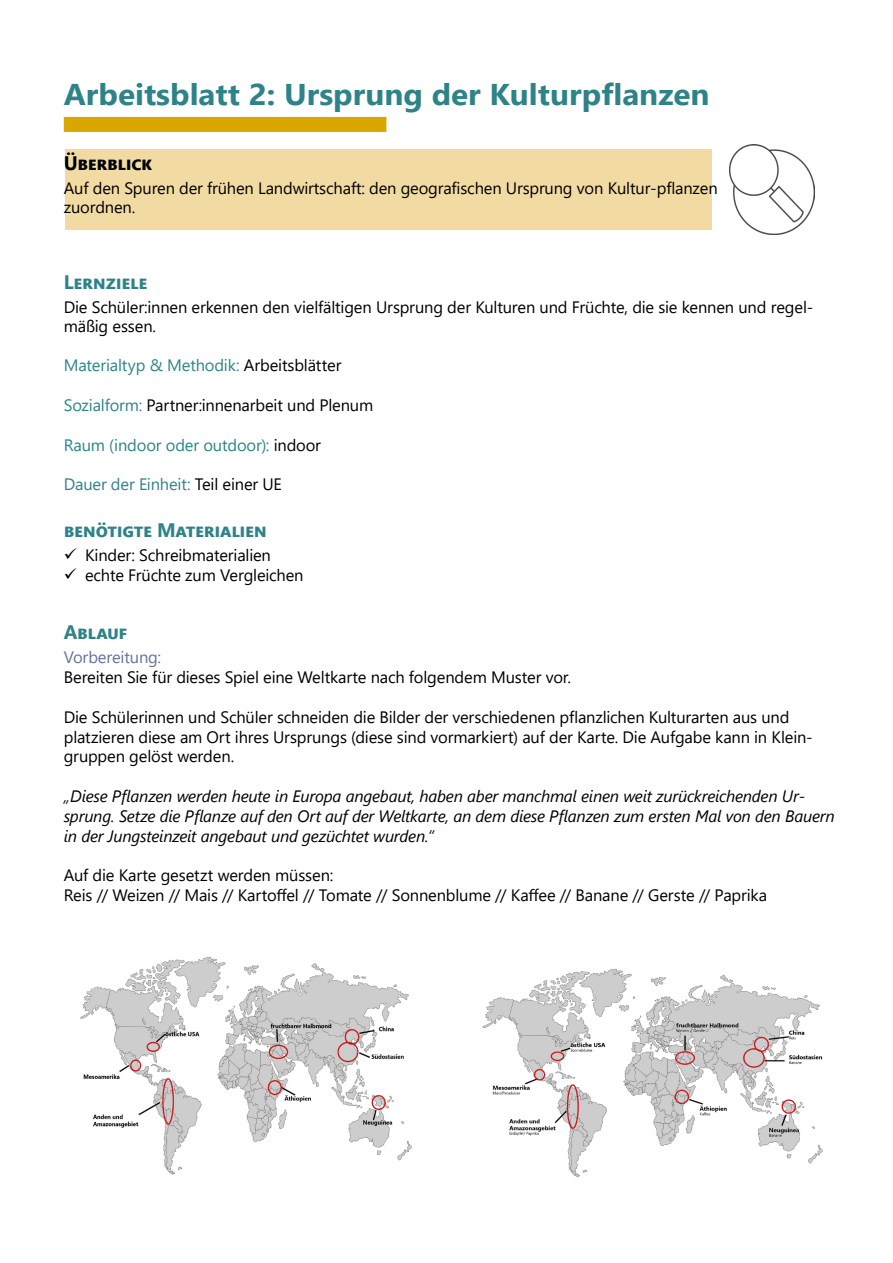
<style>
.page{position:relative;width:893px;height:1263px;background:#fff}
.page>*{position:absolute;margin:0;border:0;box-sizing:border-box;transform-origin:0 0}
.Überschrift_2{font:700 30px "Segoe UI";color:#2e8388;scale:1.05 1}
.Überschrift_2-2{font:700 19.5px "Segoe UI";letter-spacing:-.015em;color:#2e8388}
.Überschrift_2-3{font:700 19.5px "Segoe UI";color:#000}
.Fließtext_1_Pädag{font:16.5px/19.8px "Segoe UI";letter-spacing:-.01em;color:#000}
.Fließtext_1_Pädag-2{font:italic 16.5px/19.8px "Segoe UI";letter-spacing:-.015em;color:#000}
.Fließtext_1_Pädag-3{font:16.5px "Segoe UI";letter-spacing:-.01em;color:#2e8388}
.Überschrift_2-4{font:16.5px/19.8px "Segoe UI";letter-spacing:-.01em;color:#000}
.Aufzählung_Text_Hake{font:16.5px "Segoe UI";letter-spacing:-.01em;color:#000}
.Fließtext_1_Pädag-4{font:16.5px "Segoe UI";letter-spacing:-.01em;color:#64729c}
.s1{font-style:inherit}
.s2{color:#000}
.s3{color:#2e8388}
</style>
<div class="page">
<div style="left:65px;top:150px;width:646px;height:80px;background:#f2daa3"></div>
<div style="left:64px;top:117px;width:322px;height:15px;background:#d9a700"></div>
<img style="left:729px;top:145px;width:85px;height:89px">
<img style="left:80px;top:956px;width:332px;height:219px">
<img style="left:482px;top:968px;width:341px;height:210px">
<h2 class="Überschrift_2" style="left:64px;top:66px;width:616px">Arbeitsblatt 2: Ursprung der Kulturp<span class="s1">f</span>lanzen</h2>
<h2 class="Überschrift_2-3" style="left:64px;top:144px;width:90px">Überblick</h2>
<h2 class="Überschrift_2-4" style="left:64px;top:176px;width:655px">Auf den Spuren der frühen Landwirtschaft: den geografischen Ursprung von Kultur-pflanzen zuordnen.</h2>
<h2 class="Überschrift_2-2" style="left:64px;top:263px;width:85px">Lernziele</h2>
<p class="Fließtext_1_Pädag" style="left:64px;top:295px;width:751px">Die Schüler:innen erkennen den vielfältigen Ursprung der Kulturen und Früchte, die sie kennen und regel&shy;mäßig essen.</p>
<p class="Fließtext_1_Pädag-3" style="left:64px;top:350px;width:279px">Materialtyp &amp; Methodik: <span class="s2">Arbeitsblätter</span></p>
<p class="Fließtext_1_Pädag" style="left:64px;top:394px;width:311px"><span class="s3">Sozialform:</span> Partner:innenarbeit und Plenum</p>
<p class="Fließtext_1_Pädag-3" style="left:64px;top:429px;width:259px">Raum (indoor oder outdoor): <span class="s2">indoor</span></p>
<p class="Fließtext_1_Pädag-3" style="left:64px;top:469px;width:220px">Dauer der Einheit: <span class="s2">Teil einer UE</span></p>
<h2 class="Überschrift_2-2" style="left:64px;top:512px;width:205px">benötigte Materialien</h2>
<p class="Aufzählung_Text_Hake" style="left:85px;top:540px;width:187px">Kinder: Schreibmaterialien</p>
<p class="Aufzählung_Text_Hake" style="left:85px;top:559px;width:220px">echte Früchte zum Vergleichen</p>
<h2 class="Überschrift_2-2" style="left:64px;top:614px;width:65px">Ablauf</h2>
<p class="Fließtext_1_Pädag-4" style="left:64px;top:642px;width:99px">Vorbereitung:</p>
<p class="Fließtext_1_Pädag" style="left:64px;top:666px;width:509px">Bereiten Sie für dieses Spiel eine Weltkarte nach folgendem Muster vor.</p>
<p class="Fließtext_1_Pädag" style="left:64px;top:705px;width:751px">Die Schülerinnen und Schüler schneiden die Bilder der verschiedenen pflanzlichen Kulturarten aus und platzieren diese am Ort ihres Ursprungs (diese sind vormarkiert) auf der Karte. Die Aufgabe kann in Klein&shy;gruppen gelöst werden.</p>
<p class="Fließtext_1_Pädag-2" style="left:64px;top:783px;width:772px">„Diese Pflanzen werden heute in Europa angebaut, haben aber manchmal einen weit zurückreichenden Ur&shy;sprung. Setze die Pflanze auf den Ort auf der Weltkarte, an dem diese Pflanzen zum ersten Mal von den Bauern in der Jungsteinzeit angebaut und gezüchtet wurden.“</p>
<p class="Fließtext_1_Pädag" style="left:64px;top:864px;width:271px">Auf die Karte gesetzt werden müssen:</p>
<p class="Fließtext_1_Pädag" style="left:64px;top:884px;width:705px">Reis // Weizen // Mais // Kartoffel // Tomate // Sonnenblume // Kaffee // Banane // Gerste // Paprika</p>
</div>
